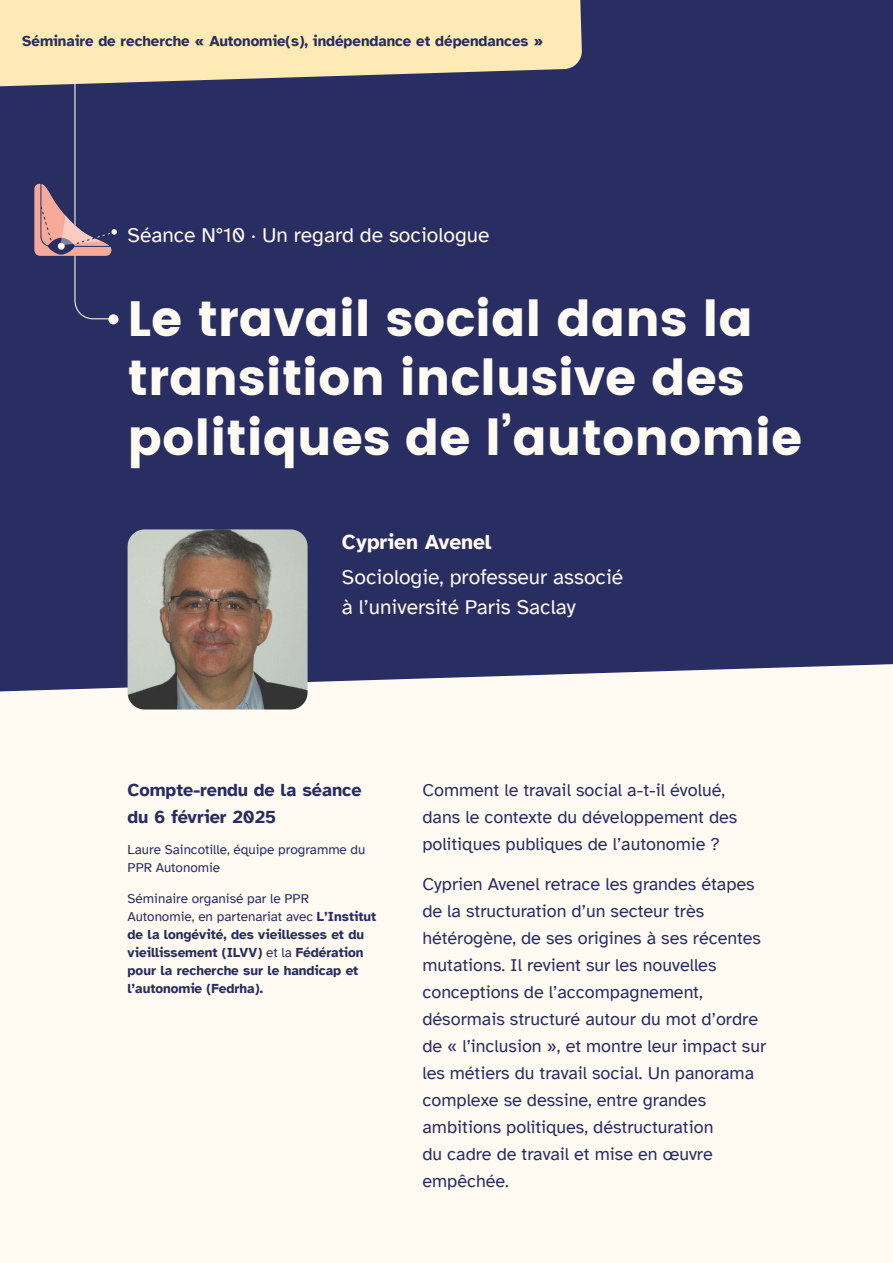
<style>
.page{position:relative;width:893px;height:1263px;background:#fffbf2}
.page>*{position:absolute;margin:0;border:0;box-sizing:border-box;transform-origin:0 0}
.t1{font:49.5px/59.4px "Poppins";color:#fffbf2}
.t2{font:21px/30px "Atkinson Hyperlegible";color:#fffbf2}
.t3{font:700 21px "Atkinson Hyperlegible";color:#fffbf2}
.t4{font:18px/27px "Atkinson Hyperlegible";color:#282d62}
.t5{font:700 18px/27px "Atkinson Hyperlegible";color:#282d62}
.t6{font:700 15px "Atkinson Hyperlegible";color:#282d62}
.t7{font:700 13.5px/18px "Atkinson Hyperlegible";color:#282d62}
.t8{font:13.5px/18px "Atkinson Hyperlegible";color:#282d62}
.s1{font-weight:400}
</style>
<div class="page">
<div style="left:0;top:0;width:893px;height:692px;background:#292e62"></div>
<svg style="left:0;top:0;width:582px;height:91px;background:#decea8"></svg>
<svg style="left:74px;top:82px;width:42px;height:238px;background:#313667"></svg>
<div style="left:108px;top:314px;width:11px;height:10px;background:#fffbf2;border-radius:50%"></div>
<img style="left:128px;top:529px;width:180px;height:180px">
<img style="left:22px;top:163px;width:102px;height:111px">
<p class="t6" style="left:22px;top:32px;width:523px">Séminaire de recherche « Autonomie(s), indépendance et dépendances »</p>
<p class="t2" style="left:128px;top:220px;width:363px">Séance N°10 · Un regard de sociologue</p>
<h1 class="t1" style="left:128px;top:292px;width:676px">Le travail social dans la transition inclusive des politiques de l’autonomie</h1>
<p class="t3" style="left:342px;top:531px;width:151px">Cyprien Avenel</p>
<p class="t2" style="left:342px;top:562px;width:283px">Sociologie, professeur associé à l’université Paris Saclay</p>
<p class="t5" style="left:128px;top:776px;width:236px">Compte-rendu de la séance du 6 février 2025</p>
<p class="t8" style="left:128px;top:840px;width:239px">Laure Saincotille, équipe programme du<br>PPR Autonomie</p>
<p class="t7" style="left:128px;top:889px;width:250px"><span class="s1">Séminaire organisé par le PPR Autonomie, en partenariat avec</span> L’Institut de la longévité, des vieillesses et du vieillissement (ILVV) <span class="s1">et la</span> Fédération pour la recherche sur le handicap et l’autonomie (Fedrha).</p>
<p class="t4" style="left:422px;top:776px;width:317px">Comment le travail social a-t-il évolué, dans le contexte du développement des politiques publiques de l’autonomie ?</p>
<p class="t4" style="left:422px;top:870px;width:345px">Cyprien Avenel retrace les grandes étapes de la structuration d’un secteur très hétérogène, de ses origines à ses récentes mutations. Il revient sur les nouvelles conceptions de l’accompagnement, désormais structuré autour du mot d’ordre de « l’inclusion », et montre leur impact sur les métiers du travail social. Un panorama complexe se dessine, entre grandes ambitions politiques, déstructuration<br>du cadre de travail et mise en œuvre empêchée.</p>
</div>
